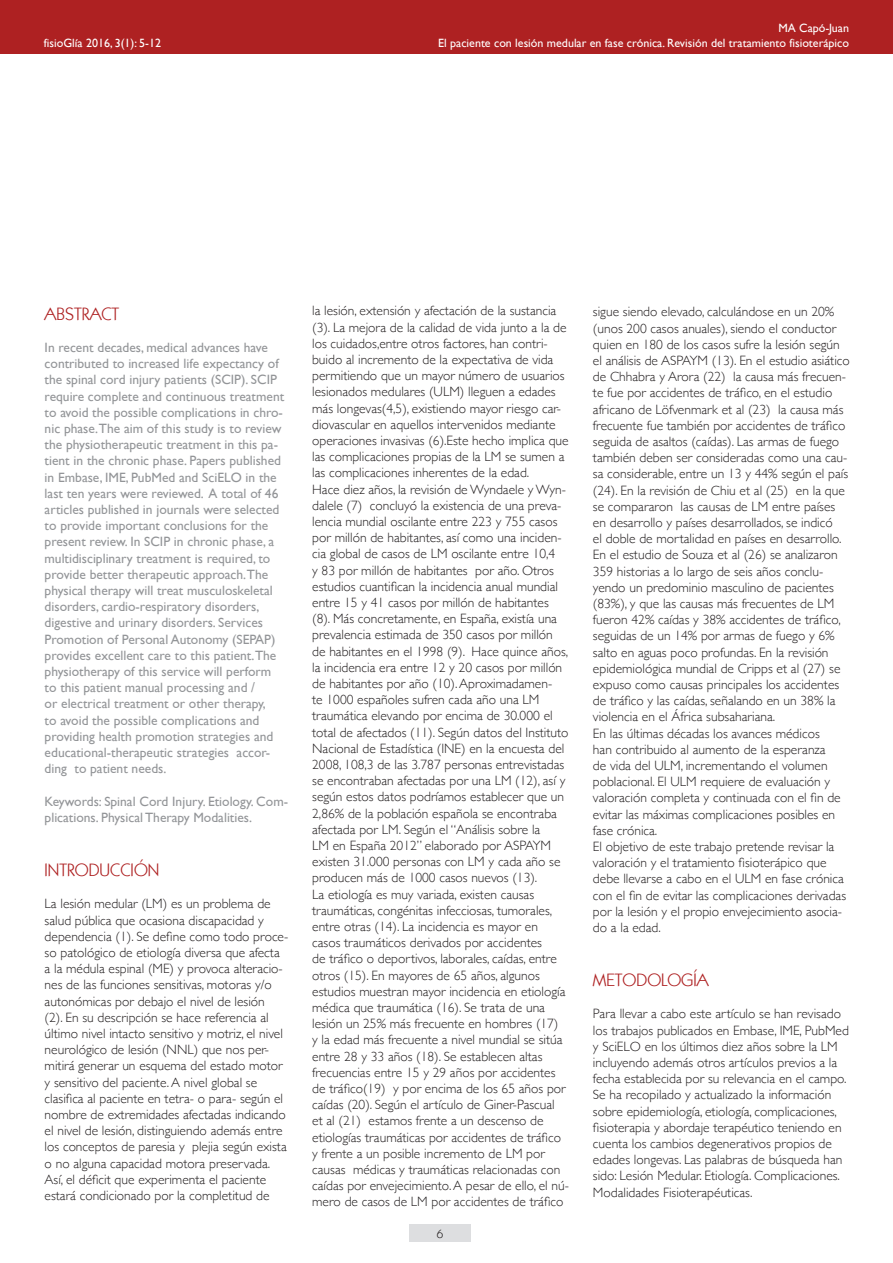
<style>
.page{position:relative;width:893px;height:1263px;background:#fff}
.page>*{position:absolute;margin:0;border:0;box-sizing:border-box;transform-origin:0 0}
.t1{font:18px "Kabel IT Cby BT";color:#ae2122}
.t2{font:300 13.5px/16.2px "Gill Sans";color:#231f20}
.t3{font:13.5px/16.2px "Gill Sans";color:#939598}
.t4{font:12px "Gill Sans";color:#fff}
.t5{font:12px "Kabel IT Cby BT";color:#231f20}
</style>
<div class="page">
<div style="left:409px;top:1224px;width:62px;height:18px;background:#dddee0"></div>
<div style="left:0;top:0;width:893px;height:53px;background:#ae2122"></div>
<p class="t4" style="left:778px;top:21px;width:72px">MA Capó-Juan</p>
<p class="t4" style="left:44px;top:36px;width:119px">fisioGlía 2016, 3(1): 5-12</p>
<p class="t4" style="left:438px;top:36px;width:412px">El paciente con lesión medular en fase crónica. Revisión del tratamiento fisioterápico</p>
<p class="t1" style="left:45px;top:302px;width:76px">ABSTRACT</p>
<p class="t3" style="left:45px;top:339px;width:241px">In recent decades, medical advances have contributed to increased life expectancy of the spinal cord injury patients (SCIP). SCIP require complete and continuous treatment to avoid the possible complications in chro&shy;nic phase.The aim of this study is to review the physiotherapeutic treatment in this pa&shy;tient in the chronic phase. Papers published in Embase, IME, PubMed and SciELO in the last ten years were reviewed. A total of 46 articles published in journals were selected to provide important conclusions for the present review. In SCIP in chronic phase, a multidisciplinary treatment is required, to provide better therapeutic approach.The physical therapy will treat musculoskeletal disorders, cardio-respiratory disorders, digestive and urinary disorders. Services Promotion of Personal Autonomy (SEPAP) provides excellent care to this patient.The physiotherapy of this service will perform to this patient manual processing and /<br>or electrical treatment or other therapy,<br>to avoid the possible complications and providing health promotion strategies and educational-therapeutic strategies accor&shy;ding to patient needs.</p>
<p class="t3" style="left:45px;top:793px;width:245px">Keywords: Spinal Cord Injury. Etiology. Com&shy;plications. Physical Therapy Modalities.</p>
<p class="t1" style="left:45px;top:858px;width:116px">INTRODUCCIÓN</p>
<p class="t2" style="left:45px;top:895px;width:245px">La lesión medular (LM) es un problema de salud pública que ocasiona discapacidad y dependencia (1). Se define como todo proce&shy;so patológico de etiología diversa que afecta a la médula espinal (ME) y provoca alteracio&shy;nes de las funciones sensitivas, motoras y/o autonómicas por debajo el nivel de lesión<br>(2). En su descripción se hace referencia al último nivel intacto sensitivo y motriz, el nivel neurológico de lesión (NNL) que nos per&shy;mitirá generar un esquema del estado motor y sensitivo del paciente. A nivel global se clasifica al paciente en tetra- o para- según el nombre de extremidades afectadas indicando el nivel de lesión, distinguiendo además entre los conceptos de paresia y plejia según exista o no alguna capacidad motora preservada.<br>Así, el déficit que experimenta el paciente estará condicionado por la completitud de</p>
<p class="t2" style="left:312px;top:302px;width:258px">la lesión, extensión y afectación de la sustancia (3). La mejora de la calidad de vida junto a la de los cuidados,entre otros factores, han contri&shy;buido al incremento de la expectativa de vida permitiendo que un mayor número de usuarios lesionados medulares (ULM) lleguen a edades más longevas(4,5), existiendo mayor riesgo car&shy;diovascular en aquellos intervenidos mediante operaciones invasivas (6).Este hecho implica que las complicaciones propias de la LM se sumen a las complicaciones inherentes de la edad.</p>
<p class="t2" style="left:312px;top:480px;width:258px">Hace diez años, la revisión de Wyndaele y Wyn&shy;dalele (7) concluyó la existencia de una preva&shy;lencia mundial oscilante entre 223 y 755 casos por millón de habitantes, así como una inciden&shy;cia global de casos de LM oscilante entre 10,4<br>y 83 por millón de habitantes por año. Otros estudios cuantifican la incidencia anual mundial entre 15 y 41 casos por millón de habitantes (8). Más concretamente, en España, existía una prevalencia estimada de 350 casos por millón de habitantes en el 1998 (9). Hace quince años, la incidencia era entre 12 y 20 casos por millón de habitantes por año (10). Aproximadamen-<br>te 1000 españoles sufren cada año una LM traumática elevando por encima de 30.000 el total de afectados (11). Según datos del Instituto Nacional de Estadística (INE) en la encuesta del 2008, 108,3 de las 3.787 personas entrevistadas se encontraban afectadas por una LM (12), así y según estos datos podríamos establecer que un 2,86% de la población española se encontraba afectada por LM. Según el “Análisis sobre la<br>LM en España 2012” elaborado por ASPAYM existen 31.000 personas con LM y cada año se producen más de 1000 casos nuevos (13).</p>
<p class="t2" style="left:312px;top:885px;width:258px">La etiología es muy variada, existen causas traumáticas, congénitas infecciosas, tumorales, entre otras (14). La incidencia es mayor en casos traumáticos derivados por accidentes<br>de tráfico o deportivos, laborales, caídas, entre otros (15). En mayores de 65 años, algunos estudios muestran mayor incidencia en etiología médica que traumática (16). Se trata de una lesión un 25% más frecuente en hombres (17)<br>y la edad más frecuente a nivel mundial se sitúa entre 28 y 33 años (18). Se establecen altas frecuencias entre 15 y 29 años por accidentes de tráfico(19) y por encima de los 65 años por caídas (20). Según el artículo de Giner-Pascual<br>et al (21) estamos frente a un descenso de etiologías traumáticas por accidentes de tráfico y frente a un posible incremento de LM por causas médicas y traumáticas relacionadas con caídas por envejecimiento. A pesar de ello, el nú&shy;mero de casos de LM por accidentes de tráfico</p>
<p class="t5" style="left:437px;top:1226px;width:8px">6</p>
<p class="t2" style="left:593px;top:303px;width:258px">sigue siendo elevado, calculándose en un 20% (unos 200 casos anuales), siendo el conductor quien en 180 de los casos sufre la lesión según el análisis de ASPAYM (13). En el estudio asiático de Chhabra y Arora (22) la causa más frecuen&shy;te fue por accidentes de tráfico, en el estudio africano de Löfvenmark et al (23) la causa más frecuente fue también por accidentes de tráfico seguida de asaltos (caídas). Las armas de fuego también deben ser consideradas como una cau&shy;sa considerable, entre un 13 y 44% según el país (24). En la revisión de Chiu et al (25) en la que se compararon las causas de LM entre países en desarrollo y países desarrollados, se indicó<br>el doble de mortalidad en países en desarrollo.<br>En el estudio de Souza et al (26) se analizaron 359 historias a lo largo de seis años conclu&shy;yendo un predominio masculino de pacientes (83%), y que las causas más frecuentes de LM fueron 42% caídas y 38% accidentes de tráfico, seguidas de un 14% por armas de fuego y 6% salto en aguas poco profundas. En la revisión epidemiológica mundial de Cripps et al (27) se expuso como causas principales los accidentes de tráfico y las caídas, señalando en un 38% la violencia en el África subsahariana.</p>
<p class="t2" style="left:593px;top:724px;width:249px">En las últimas décadas los avances médicos han contribuido al aumento de la esperanza de vida del ULM, incrementando el volumen poblacional. El ULM requiere de evaluación y valoración completa y continuada con el fin de evitar las máximas complicaciones posibles en fase crónica.</p>
<p class="t2" style="left:593px;top:838px;width:255px">El objetivo de este trabajo pretende revisar la valoración y el tratamiento fisioterápico que debe llevarse a cabo en el ULM en fase crónica con el fin de evitar las complicaciones derivadas por la lesión y el propio envejecimiento asocia&shy;do a la edad.</p>
<p class="t1" style="left:593px;top:969px;width:117px">METODOLOGÍA</p>
<p class="t2" style="left:593px;top:1005px;width:257px">Para llevar a cabo este artículo se han revisado los trabajos publicados en Embase, IME, PubMed y SciELO en los últimos diez años sobre la LM incluyendo además otros artículos previos a la fecha establecida por su relevancia en el campo.<br>Se ha recopilado y actualizado la información sobre epidemiología, etiología, complicaciones, fisioterapia y abordaje terapéutico teniendo en cuenta los cambios degenerativos propios de edades longevas. Las palabras de búsqueda han sido: Lesión Medular. Etiología. Complicaciones.<br>Modalidades Fisioterapéuticas.</p>
</div>
